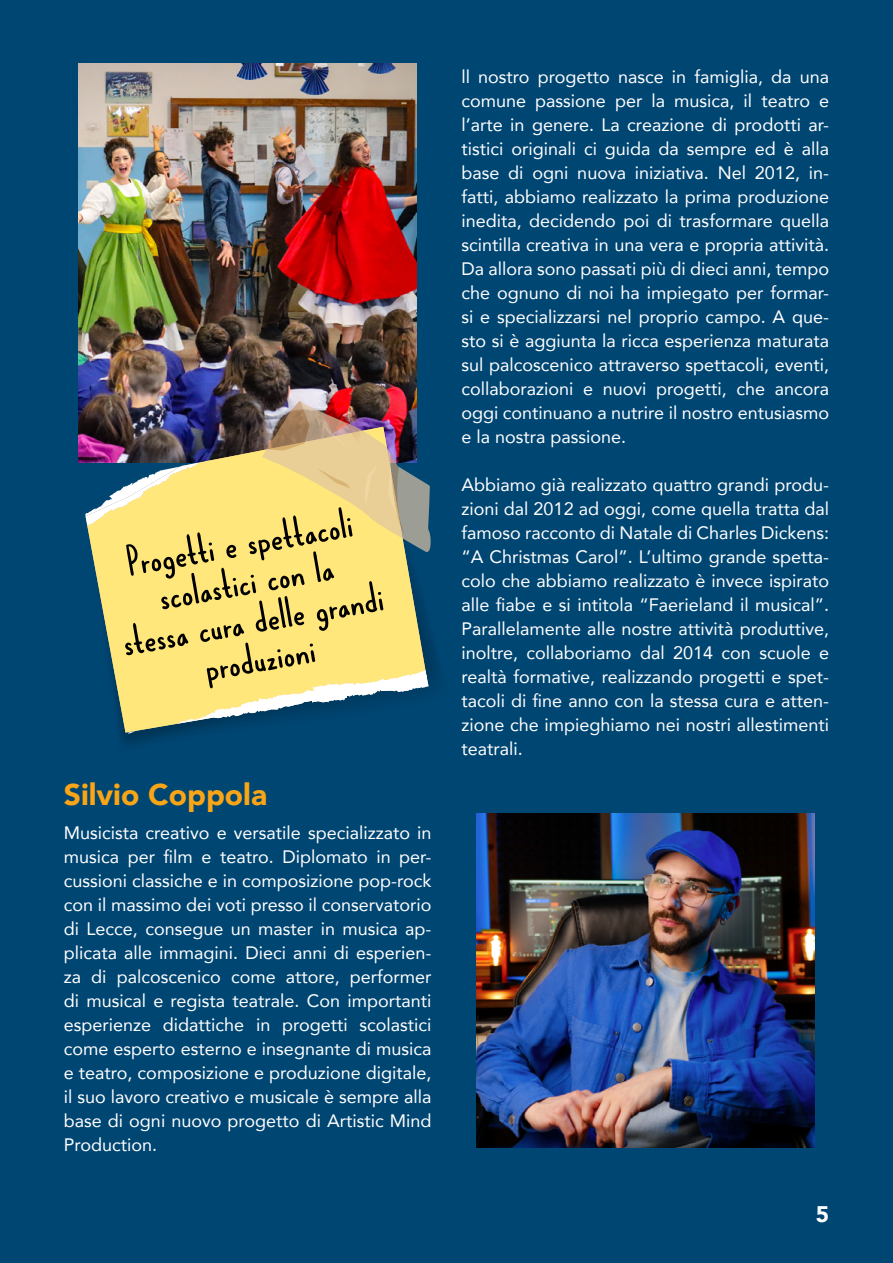
<style>
.page{position:relative;width:893px;height:1263px;background:#004673}
.page>*{position:absolute;margin:0;border:0;box-sizing:border-box;transform-origin:0 0}
.t1{font:45px/39px "DOLPHINESDEMO Regular";color:#000;text-align:center}
.t2{font:900 30px "Avenir";color:#faa516}
.t3{font:900 22.5px "Avenir";color:#fff}
.t4{font:18px/24px "Avenir";color:#fff;text-align:justify}
</style>
<div class="page">
<img style="left:79px;top:64px;width:338px;height:398px">
<img style="left:476px;top:813px;width:338px;height:334px">
<svg style="left:120px;top:625px;width:318px;height:120px"></svg>
<svg style="left:128px;top:732px;width:18px;height:2px"></svg>
<svg style="left:87px;top:427px;width:339px;height:305px;background:#cfc275"></svg>
<svg style="left:176px;top:670px;width:254px;height:54px"></svg>
<svg style="left:85px;top:462px;width:114px;height:64px"></svg>
<img style="left:262px;top:400px;width:169px;height:153px">
<h1 class="t1" style="left:106px;top:547px;width:265px;rotate:-10deg">Progetti e spettacoli scolastici con la<br>stessa cura delle grandi produzioni</h1>
<h2 class="t2" style="left:64px;top:769px;width:205px">Silvio Coppola</h2>
<p class="t4" style="left:64px;top:820px;width:369px">Musicista creativo e versatile specializzato in musica per film e teatro. Diplomato in per&shy;cussioni classiche e in composizione pop-rock con il massimo dei voti presso il conservatorio di Lecce, consegue un master in musica ap&shy;plicata alle immagini. Dieci anni di esperien&shy;za di palcoscenico come attore, performer di musical e regista teatrale. Con importanti esperienze didattiche in progetti scolastici come esperto esterno e insegnante di musica e teatro, composizione e produzione digitale, il suo lavoro creativo e musicale è sempre alla base di ogni nuovo progetto di Artistic Mind Production.</p>
<p class="t4" style="left:461px;top:64px;width:369px">ll nostro progetto nasce in famiglia, da una comune passione per la musica, il teatro e l’arte in genere. La creazione di prodotti ar&shy;tistici originali ci guida da sempre ed è alla base di ogni nuova iniziativa. Nel 2012, in&shy;fatti, abbiamo realizzato la prima produzione inedita, decidendo poi di trasformare quella scintilla creativa in una vera e propria attività.<br>Da allora sono passati più di dieci anni, tempo che ognuno di noi ha impiegato per formar&shy;si e specializzarsi nel proprio campo. A que&shy;sto si è aggiunta la ricca esperienza maturata sul palcoscenico attraverso spettacoli, eventi, collaborazioni e nuovi progetti, che ancora oggi continuano a nutrire il nostro entusiasmo e la nostra passione.</p>
<p class="t4" style="left:461px;top:472px;width:369px">Abbiamo già realizzato quattro grandi produ&shy;zioni dal 2012 ad oggi, come quella tratta dal famoso racconto di Natale di Charles Dickens: “A Christmas Carol”. L’ultimo grande spetta&shy;colo che abbiamo realizzato è invece ispirato alle fiabe e si intitola “Faerieland il musical”.<br>Parallelamente alle nostre attività produttive, inoltre, collaboriamo dal 2014 con scuole e realtà formative, realizzando progetti e spet&shy;tacoli di fine anno con la stessa cura e atten&shy;zione che impieghiamo nei nostri allestimenti teatrali.</p>
<p class="t3" style="left:816px;top:1194px;width:15px">5</p>
</div>
